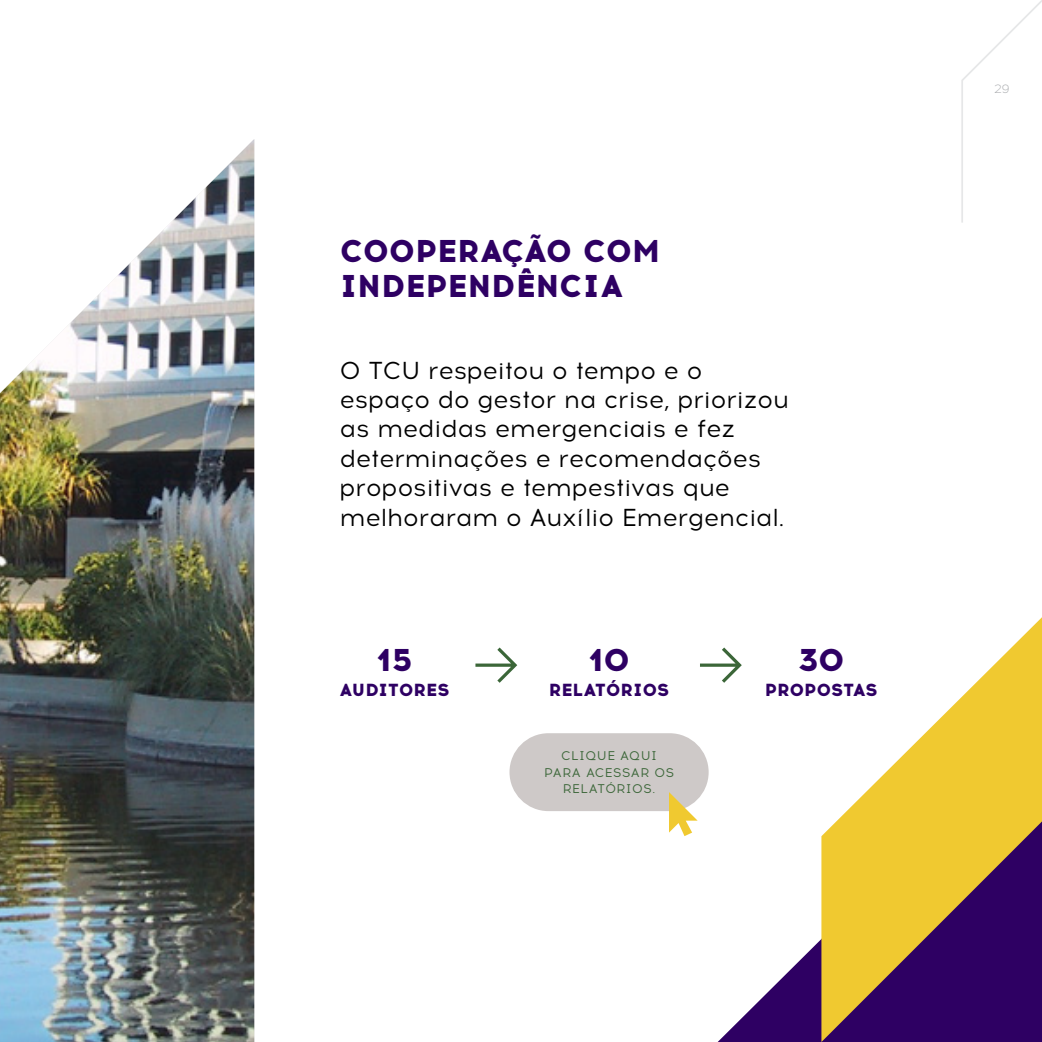
<style>
.page{position:relative;width:1042px;height:1042px;background:#fff}
.page>*{position:absolute;margin:0;border:0;box-sizing:border-box;transform-origin:0 0}
.t1{font:800 31.5px/35px "Acrom";letter-spacing:.01em;color:#2e0063}
.t2{font:24.5px/29.4px "Acrom";color:#000}
.t3{font:800 17.5px "Acrom";letter-spacing:.01em;color:#2e0063}
.t4{font:12.6px/16.8px "Acrom";letter-spacing:.05em;color:#3b6638;text-align:center}
.t5{font:300 12.25px "Acrom";color:#a7a9ac}
</style>
<div class="page">
<img style="left:0;top:139px;width:254px;height:903px">
<svg style="left:475px;top:647px;width:42px;height:36px"></svg>
<svg style="left:700px;top:647px;width:42px;height:36px"></svg>
<div style="left:509px;top:733px;width:199px;height:78px;background:#cec9c8;border-radius:39px"></div>
<svg style="left:669px;top:792px;width:28px;height:44px"></svg>
<svg style="left:961px;top:0;width:81px;height:223px"></svg>
<svg style="left:717px;top:939px;width:104px;height:103px"></svg>
<svg style="left:821px;top:617px;width:221px;height:425px"></svg>
<p class="t1" style="left:340px;top:233px;width:322px">COOPERAÇÃO COM<br>INDEPENDÊNCIA</p>
<p class="t2" style="left:340px;top:356px;width:450px">O TCU respeitou o tempo e o espaço do gestor na crise, priorizou as medidas emergenciais e fez determinações e recomendações propositivas e tempestivas que melhoraram o Auxílio Emergencial.</p>
<p class="t1" style="left:377px;top:643px;width:37px">15</p>
<p class="t3" style="left:339px;top:676px;width:111px">AUDITORES</p>
<p class="t1" style="left:588px;top:643px;width:43px">10</p>
<p class="t3" style="left:549px;top:676px;width:122px">RELATÓRIOS</p>
<p class="t4" style="left:544px;top:747px;width:132px">CLIQUE AQUI<br>PARA ACESSAR OS<br>RELATÓRIOS.</p>
<p class="t1" style="left:798px;top:643px;width:48px">30</p>
<p class="t3" style="left:765px;top:676px;width:114px">PROPOSTAS</p>
<p class="t5" style="left:994px;top:81px;width:17px">29</p>
</div>
